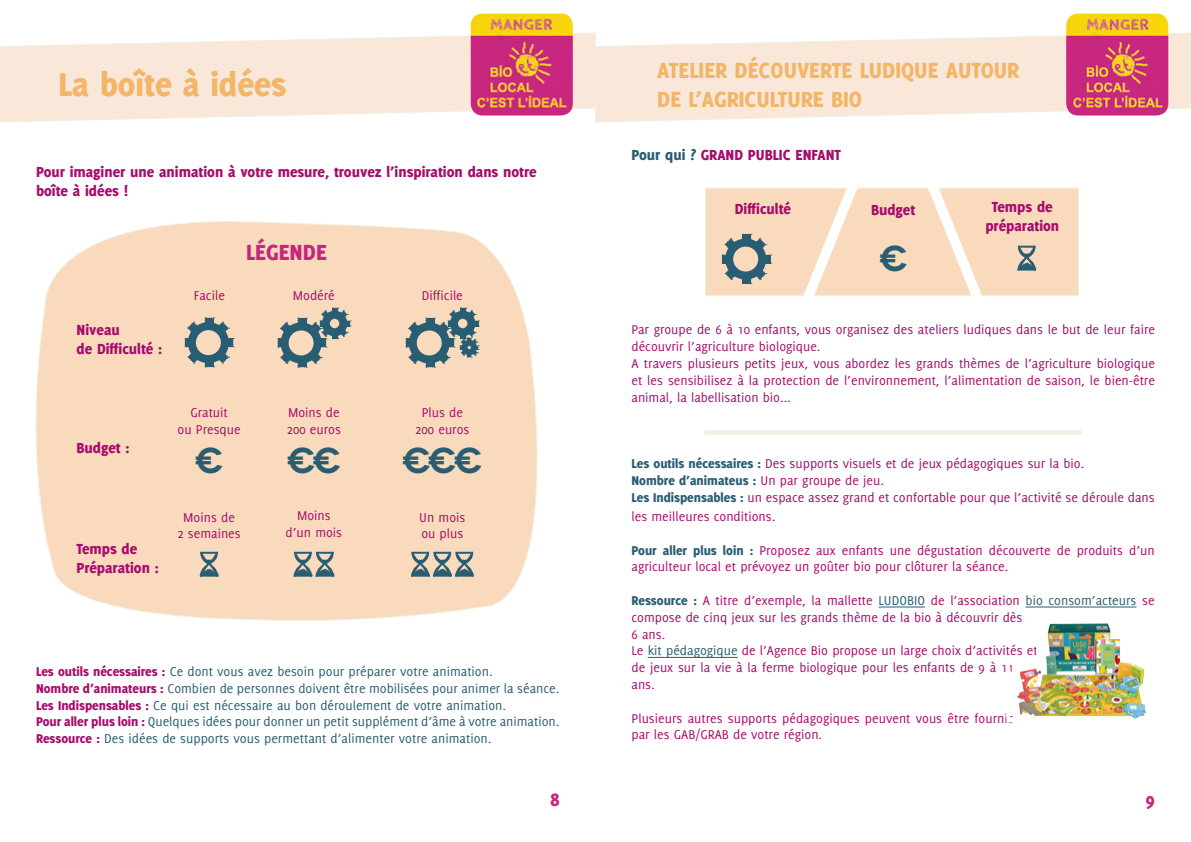
<style>
.page{position:relative;width:1191px;height:842px;background:#fff}
.page>*{position:absolute;margin:0;border:0;box-sizing:border-box;transform-origin:0 0}
.t1{font:800 36px "Delicious";color:#f3b568}
.t2{font:600 36px "Novecentowide";color:#295d73}
.t3{font:800 24px/28.8px "Delicious";color:#f3b568}
.t4{font:800 24px "Delicious";color:#c8257e}
.t5{font:800 20px "Delicious";color:#c5277d}
.t6{font:800 16px/19.2px "Delicious";color:#a60c6c}
.t7{font:14px/16.8px "Delicious";color:#a60c6c}
.t8{font:14px/16.8px "Delicious";color:#295d73}
.s1{font-weight:800;color:#a60c6c}
.s2{color:#295d73}
.s3{font-weight:800;color:#295d73}
</style>
<div class="page">
<div style="left:705px;top:188px;width:374px;height:108px;background:#f9dabd;border:1px solid #f3f0e3"></div>
<svg style="left:795px;top:188px;width:72px;height:108px"></svg>
<svg style="left:918px;top:188px;width:73px;height:108px"></svg>
<svg style="left:35px;top:221px;width:503px;height:400px;background:#f9ddc3"></svg>
<svg style="left:0;top:32px;width:594px;height:91px"></svg>
<img style="left:471px;top:13px;width:102px;height:103px">
<svg style="left:405px;top:308px;width:74px;height:60px;background:#9ba19b"></svg>
<svg style="left:277px;top:308px;width:74px;height:60px;background:#a7a89f"></svg>
<svg style="left:184px;top:317px;width:50px;height:50px;background:#99a09a"></svg>
<svg style="left:410px;top:550px;width:64px;height:29px;background:#9ea39c"></svg>
<svg style="left:293px;top:550px;width:42px;height:29px"></svg>
<svg style="left:199px;top:550px;width:20px;height:29px"></svg>
<svg style="left:594px;top:32px;width:597px;height:91px"></svg>
<div style="left:656px;top:60px;width:388px;height:52px;background:#f9e7d9"></div>
<img style="left:1066px;top:13px;width:102px;height:103px">
<svg style="left:722px;top:234px;width:49px;height:50px"></svg>
<hr style="left:878px;top:607px;width:47px;height:1px;background:#295d73">
<hr style="left:1025px;top:607px;width:111px;height:1px;background:#295d73">
<hr style="left:647px;top:657px;width:90px;height:1px;background:#295d73">
<div style="left:706px;top:430px;width:373px;height:5px;background:#f4f0e3"></div>
<svg style="left:1017px;top:245px;width:20px;height:26px"></svg>
<img style="left:1017px;top:623px;width:130px;height:96px">
<h1 class="t1" style="left:58px;top:63px;width:229px">La boîte à idées</h1>
<p class="t6" style="left:36px;top:162px;width:502px">Pour imaginer une animation à votre mesure, trouvez l’inspiration dans notre boîte à idées !</p>
<h2 class="t4" style="left:246px;top:238px;width:33px">légende</h2>
<p class="t6" style="left:77px;top:320px;width:87px">Niveau<br>de Difficulté :</p>
<p class="t7" style="left:194px;top:287px;width:33px">Facile</p>
<p class="t7" style="left:293px;top:287px;width:43px">Modéré</p>
<p class="t7" style="left:422px;top:287px;width:43px">Difficile</p>
<p class="t7" style="left:177px;top:404px;width:65px;text-align:center">Gratuit<br>ou Presque</p>
<p class="t7" style="left:287px;top:404px;width:56px">Moins de<br>200 euros</p>
<p class="t7" style="left:415px;top:404px;width:56px;text-align:center">Plus de<br>200 euros</p>
<h1 class="t2" style="left:286px;top:438px;width:56px">€€</h1>
<h1 class="t2" style="left:402px;top:438px;width:82px">€€€</h1>
<p class="t6" style="left:77px;top:438px;width:55px">Budget :</p>
<h1 class="t2" style="left:195px;top:438px;width:30px">€</h1>
<p class="t6" style="left:77px;top:539px;width:84px">Temps de<br>Préparation :</p>
<p class="t7" style="left:177px;top:508px;width:65px;text-align:center">Moins de<br>2 semaines</p>
<p class="t7" style="left:286px;top:507px;width:58px;text-align:center">Moins d’un mois</p>
<p class="t7" style="left:419px;top:508px;width:48px">Un mois ou plus</p>
<p class="t8" style="left:36px;top:663px;width:525px"><span class="s1">Les outils nécessaires :</span> Ce dont vous avez besoin pour préparer votre animation.<br><span class="s1">Nombre d’animateurs :</span> Combien de personnes doivent être mobilisées pour animer la séance.<br><span class="s1">Les Indispensables :</span> Ce qui est nécessaire au bon déroulement de votre animation.<br><span class="s1">Pour aller plus loin :</span> Quelques idées pour donner un petit supplément d’âme à votre animation.<br><span class="s1">Ressource :</span> Des idées de supports vous permettant d’alimenter votre animation.</p>
<h2 class="t3" style="left:657px;top:55px;width:363px">ATELIER DéCOUVERTE LUDIQUE AUTOUR<br>DE L’AGRICULTURE BIO</h2>
<p class="t6" style="left:631px;top:145px;width:211px"><span class="s2">Pour qui ?</span> GRAND PUBLIC ENFANT</p>
<p class="t6" style="left:734px;top:199px;width:58px">Difficulté</p>
<p class="t6" style="left:871px;top:200px;width:46px">Budget</p>
<h1 class="t2" style="left:878px;top:236px;width:30px">€</h1>
<p class="t6" style="left:985px;top:197px;width:75px;text-align:center">Temps de préparation</p>
<p class="t7" style="left:631px;top:321px;width:525px">Par groupe de 6 à 10 enfants, vous organisez des ateliers ludiques dans le but de leur faire découvrir l’agriculture biologique.<br>A travers plusieurs petits jeux, vous abordez les grands thèmes de l’agriculture biologique et les sensibilisez à la protection de l’environnement, l’alimentation de saison, le bien-être animal, la labellisation bio...</p>
<p class="t7" style="left:631px;top:455px;width:524px"><span class="s3">Les outils nécessaires :</span> Des supports visuels et de jeux pédagogiques sur la bio.<br><span class="s3">Nombre d’animateus :</span> Un par groupe de jeu.<br><span class="s3">Les Indispensables :</span> un espace assez grand et confortable pour que l’activité se déroule dans</p>
<p class="t7" style="left:631px;top:508px;width:145px">les meilleures conditions.</p>
<p class="t7" style="left:631px;top:541px;width:525px"><span class="s3">Pour aller plus loin :</span> Proposez aux enfants une dégustation découverte de produits d’un agriculteur local et prévoyez un goûter bio pour clôturer la séance.</p>
<p class="t7" style="left:631px;top:592px;width:525px"><span class="s3">Ressource :</span> A titre d’exemple, la mallette <span class="s2">LUDOBIO</span> de l’association <span class="s2">bio consom’acteurs</span> se compose de cinq jeux sur les grands thème de la bio à découvrir dès<br>6 ans.<br>Le <span class="s2">kit pédagogique</span> de l’Agence Bio propose un large choix d’activités et<br>de jeux sur la vie à la ferme biologique pour les enfants de 9 à 11<br>ans.</p>
<p class="t7" style="left:631px;top:709px;width:384px">Plusieurs autres supports pédagogiques peuvent vous être fournis par les GAB/GRAB de votre région.</p>
<h3 class="t5" style="left:550px;top:788px;width:10px">8</h3>
<h3 class="t5" style="left:1146px;top:788px;width:10px">9</h3>
</div>
